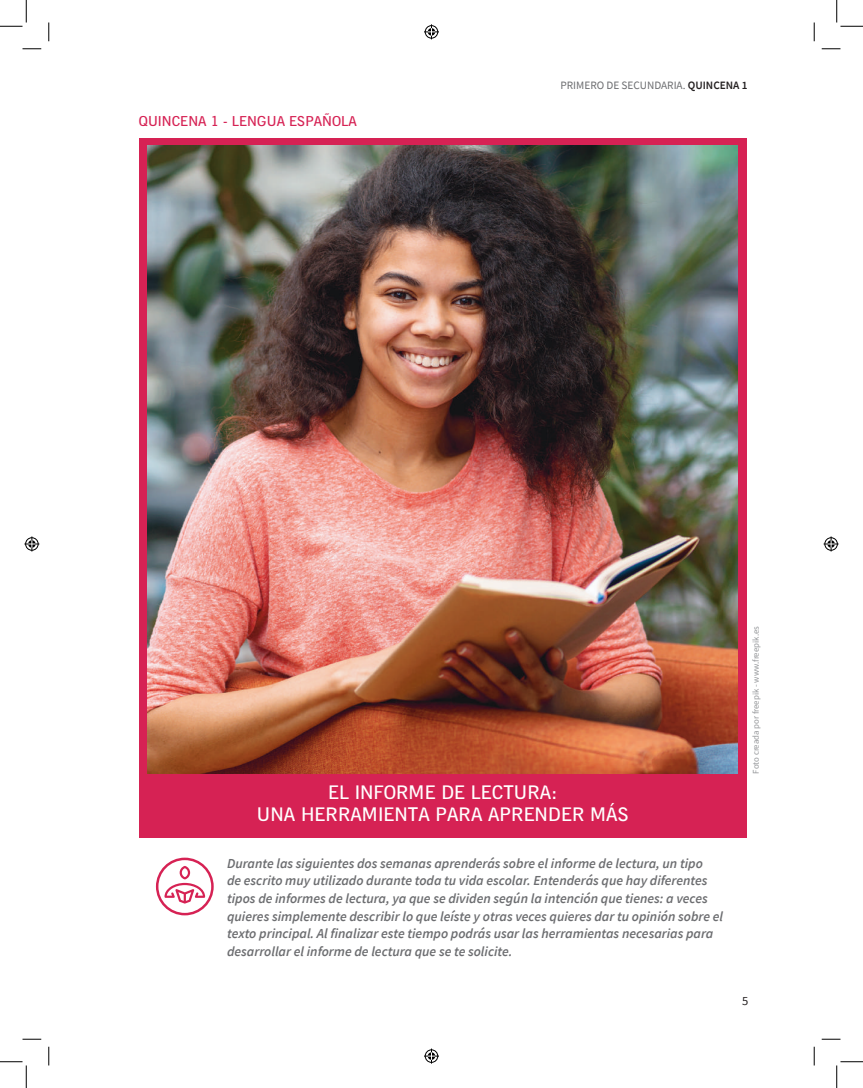
<style>
.page{position:relative;width:863px;height:1088px;background:#fff}
.page>*{position:absolute;margin:0;border:0;box-sizing:border-box;transform-origin:0 0}
.t1{font:18.75px/22.5px "Alergia";color:#fff;text-align:center}
.t2{font:italic 600 13.75px/17.5px "Source Sans Pro";color:#6c6d70}
.t3{font:13.75px "Alergia";color:#d62254}
.t4{font:12.5px "Source Sans Pro";color:#231f20}
.t5{font:11.25px "Source Sans Pro";color:#6c6d70}
.t6{font:8.75px "Source Sans Pro";color:#939598}
.s1{font-weight:600;color:#231f20}
</style>
<div class="page">
<div style="left:139px;top:138px;width:607px;height:699px;background:#d62254"></div>
<img style="left:148px;top:145px;width:589px;height:628px">
<svg style="left:157px;top:859px;width:55px;height:55px"></svg>
<div style="left:156px;top:857px;width:58px;height:58px;border:2px solid #d62254;border-radius:50%"></div>
<svg style="left:164px;top:866px;width:41px;height:37px"></svg>
<svg style="left:22px;top:48px;width:19px;height:2px"></svg>
<svg style="left:821px;top:48px;width:19px;height:2px"></svg>
<svg style="left:22px;top:1038px;width:19px;height:2px"></svg>
<svg style="left:821px;top:1038px;width:19px;height:2px"></svg>
<svg style="left:48px;top:22px;width:2px;height:19px"></svg>
<svg style="left:48px;top:1046px;width:2px;height:19px"></svg>
<svg style="left:813px;top:22px;width:2px;height:19px"></svg>
<svg style="left:813px;top:1046px;width:2px;height:19px"></svg>
<svg style="left:0;top:0;width:27px;height:27px"></svg>
<svg style="left:0;top:1061px;width:27px;height:27px"></svg>
<svg style="left:836px;top:0;width:26px;height:27px"></svg>
<svg style="left:836px;top:1061px;width:26px;height:27px"></svg>
<svg style="left:424px;top:24px;width:15px;height:15px"></svg>
<svg style="left:424px;top:1048px;width:15px;height:15px"></svg>
<svg style="left:24px;top:536px;width:15px;height:15px"></svg>
<svg style="left:823px;top:536px;width:15px;height:15px"></svg>
<p class="t3" style="left:139px;top:113px;width:219px">QUINCENA 1 - LENGUA ESPAÑOLA</p>
<p class="t5" style="left:560px;top:78px;width:188px">PRIMERO DE SECUNDARIA. <span class="s1">QUINCENA 1</span></p>
<p class="t6" style="left:750px;top:773px;width:149px;rotate:-90deg">Foto creada por freepik - www.freepik.es</p>
<h1 class="t1" style="left:257px;top:781px;width:373px">EL INFORME DE LECTURA:<br>UNA HERRAMIENTA PARA APRENDER MÁS</h1>
<p class="t2" style="left:227px;top:854px;width:497px">Durante las siguientes dos semanas aprenderás sobre el informe de lectura, un tipo<br>de escrito muy utilizado durante toda tu vida escolar. Entenderás que hay diferentes tipos de informes de lectura, ya que se dividen según la intención que tienes: a veces quieres simplemente describir lo que leíste y otras veces quieres dar tu opinión sobre el texto principal. Al finalizar este tiempo podrás usar las herramientas necesarias para desarrollar el informe de lectura que se te solicite.</p>
<p class="t4" style="left:742px;top:993px;width:8px">5</p>
</div>
